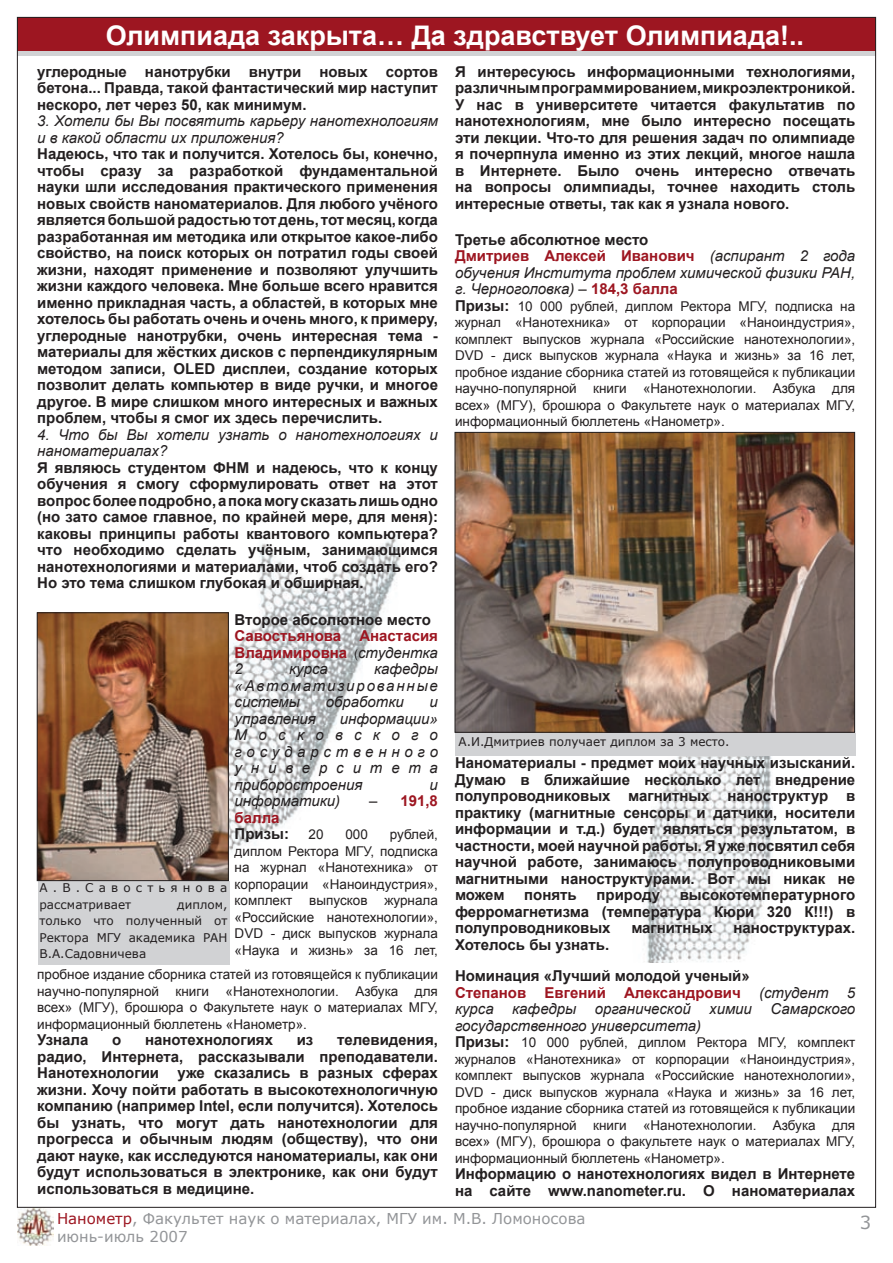
<style>
.page{position:relative;width:893px;height:1263px;background:#fff}
.page>*{position:absolute;margin:0;border:0;box-sizing:border-box;transform-origin:0 0}
.t1{font:700 27px "Arial";color:#fff}
.t2{font:18px "Verdana";color:#939598}
.t3{font:700 15px/16.5px "Arial";color:#231f20;text-align:justify}
.t4{font:italic 15px/16.5px "Arial";color:#231f20;text-align:justify}
.t5{font:15px/18px "Verdana";color:#939598}
.t6{font:700 15px/16.5px "Arial";color:#9d1621;text-align:justify}
.t7{font:13.5px/16.5px "Arial";color:#231f20;text-align:justify}
.t8{font:12px/16.5px "Verdana";color:#231f20}
.s1{font-weight:400;font-size:12px;color:#231f20}
.s2{font-weight:400;font-style:italic;color:#231f20}
.s3{font-weight:700;font-style:normal}
.s4{font-weight:700;font-style:normal;color:#9d1621}
.s5{font-weight:700;font-size:15px}
.s6{color:#9d1621}
</style>
<div class="page">
<img style="left:644px;top:756px;width:129px;height:206px">
<img style="left:229px;top:536px;width:173px;height:316px">
<div style="left:38px;top:880px;width:192px;height:84px;background:#d1d2d4"></div>
<img style="left:17px;top:1208px;width:37px;height:37px">
<div style="left:17px;top:17px;width:859px;height:34px;background:#9d1621"></div>
<hr style="left:17px;top:51px;width:859px;height:4px;background:#d1d2d4">
<img style="left:457px;top:434px;width:396px;height:297px">
<div style="left:455px;top:432px;width:400px;height:301px;border:1px solid #231f20"></div>
<div style="left:455px;top:733px;width:400px;height:23px;background:#d1d2d4"></div>
<img style="left:39px;top:614px;width:188px;height:265px">
<div style="left:37px;top:612px;width:192px;height:269px;border:1px solid #231f20"></div>
<h1 class="t1" style="left:106px;top:17px;width:700px">Олимпиада закрыта… Да здравствует Олимпиада!..</h1>
<p class="t3" style="left:37px;top:64px;width:402px">углеродные нанотрубки внутри новых сортов бетона... Правда, такой фантастический мир наступит нескоро, лет через 50, как минимум.</p>
<p class="t4" style="left:37px;top:113px;width:402px">3. Хотели бы Вы посвятить карьеру нанотехнологиям и в какой области их приложения?</p>
<p class="t3" style="left:37px;top:146px;width:402px">Надеюсь, что так и получится. Хотелось бы, конечно, чтобы сразу за разработкой фундаментальной науки шли исследования практического применения новых свойств наноматериалов. Для любого учёного является большой радостью тот день, тот месяц, когда разработанная им методика или открытое какое-либо свойство, на поиск которых он потратил годы своей жизни, находят применение и позволяют улучшить жизни каждого человека. Мне больше всего нравится именно прикладная часть, а областей, в которых мне хотелось бы работать очень и очень много, к примеру, углеродные нанотрубки, очень интересная тема - материалы для жёстких дисков с перпендикулярным методом записи, OLED дисплеи, создание которых позволит делать компьютер в виде ручки, и многое другое. В мире слишком много интересных и важных проблем, чтобы я смог их здесь перечислить.</p>
<p class="t4" style="left:37px;top:426px;width:402px">4. Что бы Вы хотели узнать о нанотехнологиях и наноматериалах?</p>
<p class="t3" style="left:37px;top:460px;width:402px">Я являюсь студентом ФНМ и надеюсь, что к концу обучения я смогу сформулировать ответ на этот вопрос более подробно, а пока могу сказать лишь одно (но зато самое главное, по крайней мере, для меня): каковы принципы работы квантового компьютера? что необходимо сделать учёным, занимающимся нанотехнологиями и материалами, чтоб создать его?<br>Но это тема слишком глубокая и обширная.</p>
<p class="t3" style="left:235px;top:611px;width:198px">Второе абсолютное место</p>
<p class="t6" style="left:235px;top:628px;width:205px">Савостьянова Анастасия Владимировна <span class="s1">(</span><span class="s2">студентка 2</span></p>
<p class="t4" style="left:235px;top:661px;width:205px;text-indent:139px">кафедры «Автоматизированные системы</p>
<p class="t4" style="left:289px;top:661px;width:40px">курса</p>
<p class="t4" style="left:326px;top:694px;width:80px">обработки</p>
<p class="t4" style="left:430px;top:694px;width:10px">и</p>
<p class="t4" style="left:235px;top:710px;width:205px;text-indent:105px">информации» Московского государственного университета приборостроения</p>
<p class="t4" style="left:235px;top:710px;width:83px">управления</p>
<p class="t4" style="left:430px;top:776px;width:10px">и</p>
<p class="t4" style="left:235px;top:793px;width:107px">информатики)</p>
<p class="t6" style="left:369px;top:793px;width:70px"><span class="s2">–</span> 191,8</p>
<p class="t6" style="left:235px;top:809px;width:46px">балла</p>
<p class="t3" style="left:235px;top:826px;width:56px">Призы:</p>
<p class="t7" style="left:308px;top:826px;width:17px">20</p>
<p class="t7" style="left:345px;top:826px;width:24px">000</p>
<p class="t7" style="left:235px;top:826px;width:205px;text-indent:155px">рублей, диплом Ректора МГУ, подписка на журнал «Нанотехника» от корпорации «Наноиндустрия», комплект выпусков журнала «Российские нанотехнологии», DVD - диск выпусков журнала «Наука и жизнь» за 16 лет,</p>
<p class="t8" style="left:39px;top:879px;width:189px">А.В.Савостьянова рассматривает</p>
<p class="t8" style="left:39px;top:895px;width:189px;text-align:justify;text-indent:138px">диплом, только что полученный от Ректора МГУ академика РАН В.А.Садовничева</p>
<p class="t7" style="left:37px;top:966px;width:402px">пробное издание сборника статей из готовящейся к публикации научно-популярной книги «Нанотехнологии. Азбука для всех» (МГУ), брошюра о Факультете наук о материалах МГУ, информационный бюллетень «Нанометр».</p>
<p class="t3" style="left:37px;top:1032px;width:53px">Узнала</p>
<p class="t3" style="left:112px;top:1032px;width:11px">о</p>
<p class="t3" style="left:145px;top:1032px;width:129px">нанотехнологиях</p>
<p class="t3" style="left:297px;top:1032px;width:18px">из</p>
<p class="t3" style="left:37px;top:1032px;width:402px;text-indent:300px">телевидения, радио, Интернета, рассказывали преподаватели.<br>Нанотехнологии уже сказались в разных сферах жизни. Хочу пойти работать в высокотехнологичную компанию (например Intel, если получится). Хотелось бы узнать, что могут дать нанотехнологии для прогресса и обычным людям (обществу), что они дают науке, как исследуются наноматериалы, как они будут использоваться в электронике, как они будут использоваться в медицине.</p>
<p class="t3" style="left:455px;top:64px;width:402px">Я интересуюсь информационными технологиями, различным программированием, микроэлектроникой.<br>У нас в университете читается факультатив по нанотехнологиям, мне было интересно посещать эти лекции. Что-то для решения задач по олимпиаде я почерпнула именно из этих лекций, многое нашла в Интернете. Было очень интересно отвечать на вопросы олимпиады, точнее находить столь интересные ответы, так как я узнала нового.</p>
<p class="t4" style="left:455px;top:231px;width:402px;text-align:left"><span class="s3">Третье абсолютное место<br></span><span class="s4">Дмитриев Алексей Иванович</span> (аспирант 2 года обучения Института проблем химической физики РАН, г. Черноголовка) – <span class="s4">184,3 балла</span></p>
<p class="t7" style="left:455px;top:298px;width:402px"><span class="s5">Призы:</span> 10 000 рублей, диплом Ректора МГУ, подписка на журнал «Нанотехника» от корпорации «Наноиндустрия», комплект выпусков журнала «Российские нанотехнологии», DVD - диск выпусков журнала «Наука и жизнь» за 16 лет, пробное издание сборника статей из готовящейся к публикации научно-популярной книги «Нанотехнологии. Азбука для всех» (МГУ), брошюра о Факультете наук о материалах МГУ, информационный бюллетень «Нанометр».</p>
<p class="t8" style="left:458px;top:733px;width:272px">А.И.Дмитриев получает диплом за 3 место.</p>
<p class="t3" style="left:455px;top:755px;width:402px">Наноматериалы - предмет моих научных изысканий.<br>Думаю в ближайшие несколько лет внедрение полупроводниковых магнитных наноструктур в практику (магнитные сенсоры и датчики, носители информации и т.д.) будет являться результатом, в частности, моей научной работы. Я уже посвятил себя научной работе, занимаюсь полупроводниковыми магнитными наноструктурами. Вот мы никак не можем</p>
<p class="t3" style="left:455px;top:887px;width:402px;text-indent:225px">высокотемпературного ферромагнетизма (температура Кюри 320 К!!!) в полупроводниковых</p>
<p class="t3" style="left:524px;top:887px;width:54px">понять</p>
<p class="t3" style="left:596px;top:887px;width:65px">природу</p>
<p class="t3" style="left:631px;top:920px;width:83px">магнитных</p>
<p class="t3" style="left:733px;top:920px;width:123px">наноструктурах.</p>
<p class="t3" style="left:455px;top:929px;width:296px;line-height:31.5px">Хотелось бы узнать.<br>Номинация «Лучший молодой ученый»</p>
<p class="t4" style="left:455px;top:984px;width:402px"><span class="s4">Степанов Евгений Александрович</span> (студент 5 курса кафедры органической химии Самарского государственного университета)</p>
<p class="t7" style="left:455px;top:1034px;width:402px"><span class="s5">Призы:</span> 10 000 рублей, диплом Ректора МГУ, комплект журналов «Нанотехника» от корпорации «Наноиндустрия», комплект выпусков журнала «Российские нанотехнологии», DVD - диск выпусков журнала «Наука и жизнь» за 16 лет, пробное издание сборника статей из готовящейся к публикации научно-популярной книги «Нанотехнологии. Азбука для всех» (МГУ), брошюра о факультете наук о материалах МГУ, информационный бюллетень «Нанометр».</p>
<p class="t3" style="left:455px;top:1166px;width:402px">Информацию о нанотехнологиях видел в Интернете на сайте www.nanometer.ru. О наноматериалах</p>
<p class="t5" style="left:57px;top:1209px;width:530px"><span class="s6">Нанометр</span>, Факультет наук о материалах, МГУ им. М.В. Ломоносова июнь-июль 2007</p>
<p class="t2" style="left:860px;top:1211px;width:13px">3</p>
</div>
